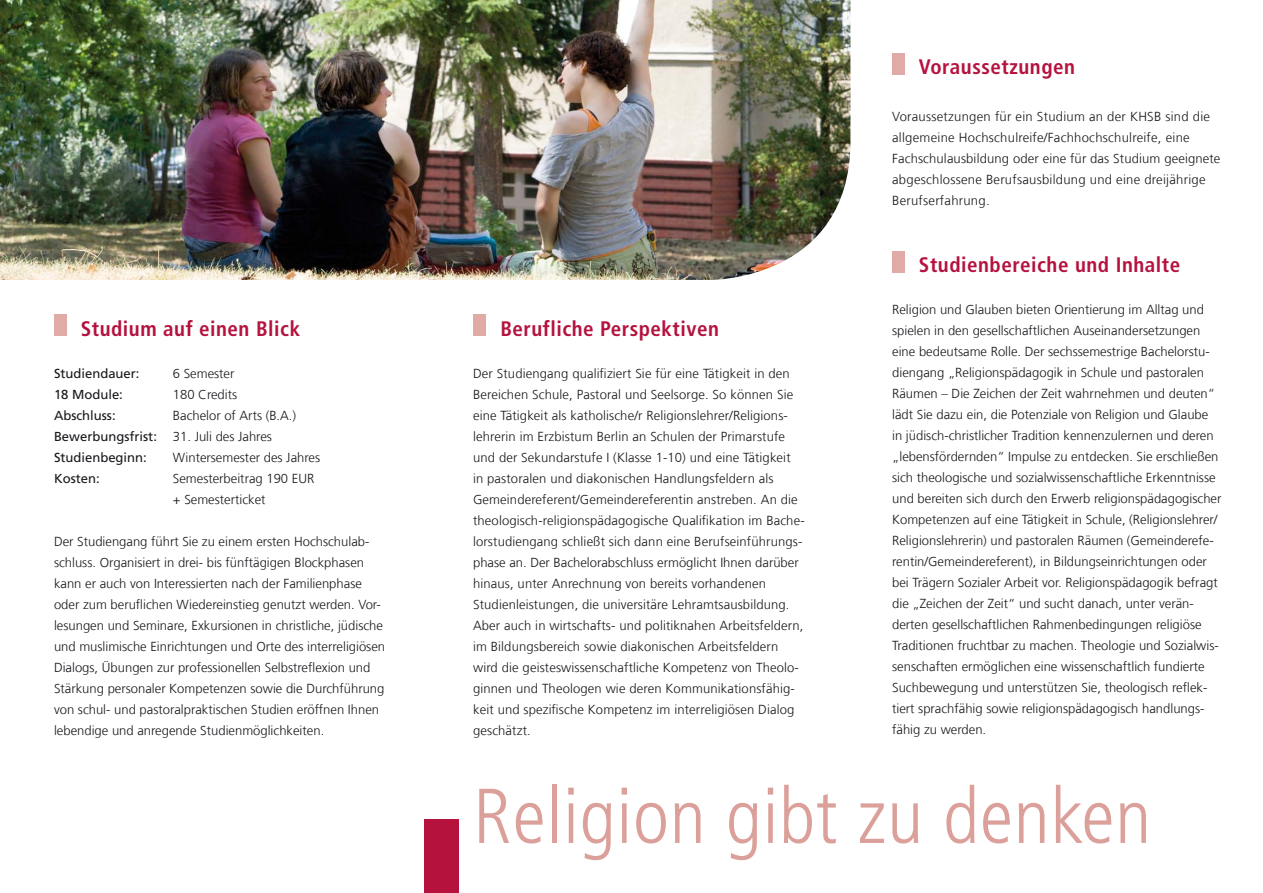
<style>
.page{position:relative;width:1263px;height:893px;background:#fff}
.page>*{position:absolute;margin:0;border:0;box-sizing:border-box;transform-origin:0 0}
.t1{font:300 condensed 77.55px "Frutiger";letter-spacing:.01em;color:#dca09b}
.t2{font:700 condensed 21px "Frutiger";letter-spacing:.025em;color:#b5123e}
.t3{font:300 13.05px/21px "Frutiger LT Com";color:#1a171c}
.t4{font:300 13.05px/21px "Frutiger LT Com";letter-spacing:.02em;color:#1a171c}
.t5{font:13.05px "Frutiger LT Com";color:#1a171c}
.s1{font-weight:400}
</style>
<div class="page">
<div style="left:424px;top:819px;width:35px;height:74px;background:#b5123e"></div>
<div style="left:54px;top:315px;width:13px;height:21px;background:#e0aba6"></div>
<div style="left:473px;top:315px;width:13px;height:21px;background:#e0aba6"></div>
<div style="left:892px;top:53px;width:13px;height:21px;background:#e0aba6"></div>
<div style="left:892px;top:251px;width:13px;height:21px;background:#e0aba6"></div>
<img style="left:0;top:0;width:850px;height:280px">
<h2 class="t2" style="left:81px;top:316px;width:221px">Studium auf einen Blick</h2>
<p class="t5" style="left:54px;top:366px;width:87px">Studiendauer:</p>
<p class="t3" style="left:173px;top:363px;width:63px">6 Semester</p>
<p class="t5" style="left:54px;top:387px;width:70px">18 Module:</p>
<p class="t3" style="left:173px;top:384px;width:66px">180 Credits</p>
<p class="t5" style="left:54px;top:408px;width:63px">Abschluss:</p>
<p class="t3" style="left:54px;top:405px;width:244px;text-indent:119px">Bachelor of Arts (B.A.)<br><span class="s1">Bewerbungsfrist:</span> 31. Juli des Jahres<br><span class="s1">Studienbeginn:</span></p>
<p class="t3" style="left:173px;top:447px;width:149px">Wintersemester des Jahres</p>
<p class="t5" style="left:54px;top:471px;width:47px">Kosten:</p>
<p class="t3" style="left:173px;top:468px;width:143px">Semesterbeitrag 190 EUR + Semesterticket</p>
<p class="t3" style="left:54px;top:531px;width:333px">Der Studiengang führt Sie zu einem ersten Hochschulab&shy;schluss. Organisiert in drei- bis fünftägigen Blockphasen kann er auch von Interessierten nach der Familienphase oder zum beruflichen Wiedereinstieg genutzt werden. Vor&shy;lesungen und Seminare, Exkursionen in christliche, jüdische und muslimische Einrichtungen und Orte des interreligiösen Dialogs, Übungen zur professionellen Selbstreflexion und Stärkung personaler Kompetenzen sowie die Durchführung von schul- und pastoralpraktischen Studien eröffnen Ihnen lebendige und anregende Studienmöglichkeiten.</p>
<h2 class="t2" style="left:500px;top:316px;width:220px">Berufliche Perspektiven</h2>
<p class="t3" style="left:473px;top:363px;width:333px">Der Studiengang qualifiziert Sie für eine Tätigkeit in den Bereichen Schule, Pastoral und Seelsorge. So können Sie eine Tätigkeit als katholische/r Religionslehrer/Religions&shy;lehrerin im Erzbistum Berlin an Schulen der Primarstufe und der Sekundarstufe I (Klasse 1-10) und eine Tätigkeit<br>in pastoralen und diakonischen Handlungsfeldern als Gemeindereferent/Gemeindereferentin anstreben. An die theologisch-religionspädagogische Qualifikation im Bache&shy;lorstudiengang schließt sich dann eine Berufseinführungs&shy;phase an. Der Bachelorabschluss ermöglicht Ihnen darüber hinaus, unter Anrechnung von bereits vorhandenen Studienleistungen, die universitäre Lehramtsausbildung.<br>Aber auch in wirtschafts- und politiknahen Arbeitsfeldern, im Bildungsbereich sowie diakonischen Arbeitsfeldern wird die geisteswissenschaftliche Kompetenz von Theolo&shy;ginnen und Theologen wie deren Kommunikationsfähig&shy;keit und spezifische Kompetenz im interreligiösen Dialog geschätzt.</p>
<h2 class="t2" style="left:919px;top:54px;width:158px">Voraussetzungen</h2>
<p class="t4" style="left:892px;top:106px;width:330px">Voraussetzungen für ein Studium an der KHSB sind die allgemeine Hochschulreife/Fachhochschulreife, eine Fachschulausbildung oder eine für das Studium geeignete abgeschlossene Berufsausbildung und eine dreijährige Berufserfahrung.</p>
<h2 class="t2" style="left:919px;top:252px;width:263px">Studienbereiche und Inhalte</h2>
<p class="t3" style="left:892px;top:299px;width:331px">Religion und Glauben bieten Orientierung im Alltag und spielen in den gesellschaftlichen Auseinandersetzungen eine bedeutsame Rolle. Der sechssemestrige Bachelorstu&shy;diengang „Religionspädagogik in Schule und pastoralen Räumen – Die Zeichen der Zeit wahrnehmen und deuten“ lädt Sie dazu ein, die Potenziale von Religion und Glaube in jüdisch-christlicher Tradition kennenzulernen und deren „lebensfördernden“ Impulse zu entdecken. Sie erschließen sich theologische und sozialwissenschaftliche Erkenntnisse und bereiten sich durch den Erwerb religionspädagogischer Kompetenzen auf eine Tätigkeit in Schule, (Religionslehrer/ Religionslehrerin) und pastoralen Räumen (Gemeinderefe&shy;rentin/Gemeindereferent), in Bildungseinrichtungen oder bei Trägern Sozialer Arbeit vor. Religionspädagogik befragt die „Zeichen der Zeit“ und sucht danach, unter verän&shy;derten gesellschaftlichen Rahmenbedingungen religiöse Traditionen fruchtbar zu machen. Theologie und Sozialwis&shy;senschaften ermöglichen eine wissenschaftlich fundierte Suchbewegung und unterstützen Sie, theologisch reflek&shy;tiert sprachfähig sowie religionspädagogisch handlungs&shy;fähig zu werden.</p>
<h1 class="t1" style="left:473px;top:772px;width:680px">Religion gibt zu denken</h1>
</div>
